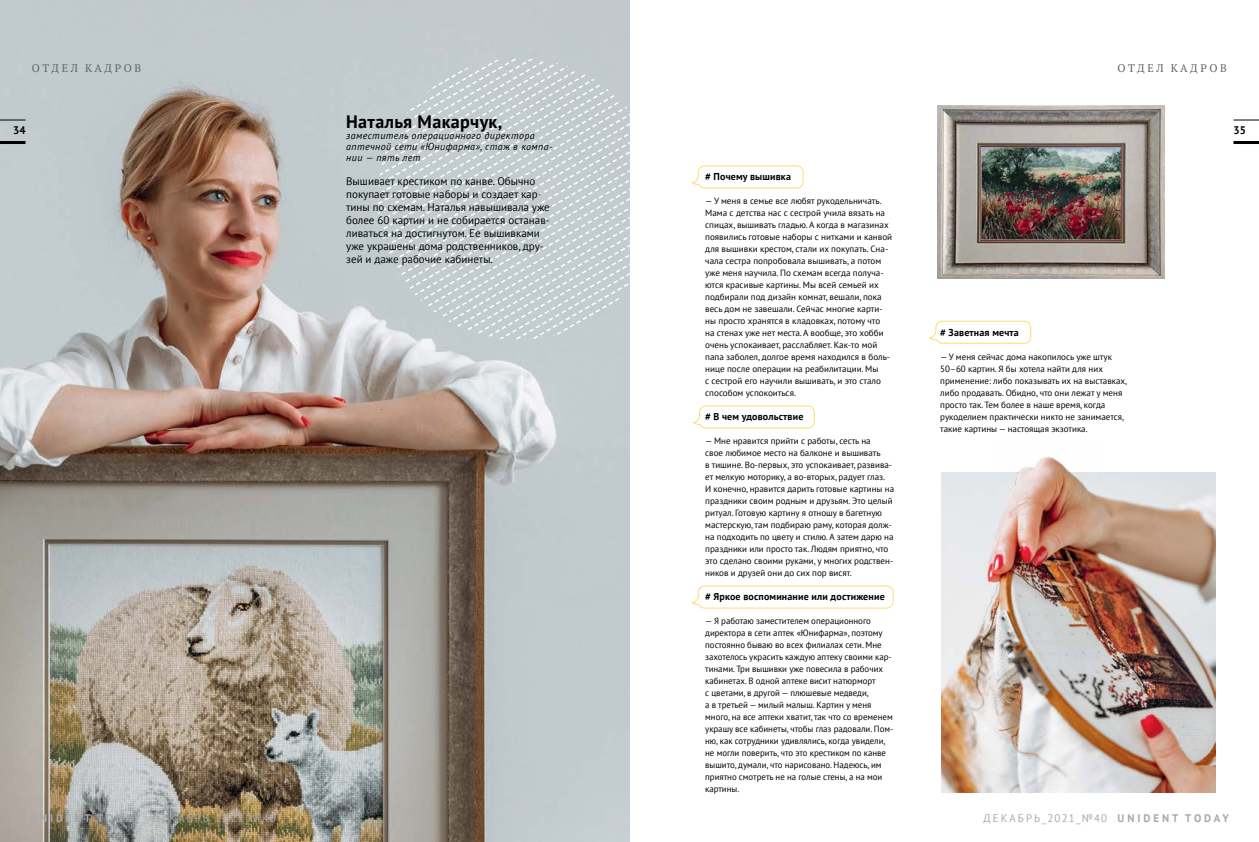
<style>
.page{position:relative;width:1259px;height:842px;background:#fff}
.page>*{position:absolute;margin:0;border:0;box-sizing:border-box;transform-origin:0 0}
.t1{font:700 18px "PT Sans";letter-spacing:.02em;color:#000}
.t2{font:11px/13px "PT Sans";color:#000}
.t3{font:11px "PT Sans";letter-spacing:.19em;color:#a7a9ac}
.t4{font:11px "PT Serif";letter-spacing:.24em;color:#636466}
.t5{font:700 11px "PT Sans";color:#000}
.t6{font:italic 10px/11px "PT Sans";letter-spacing:.04em;color:#000}
.t7{font:700 10px "PT Sans";letter-spacing:.015em;color:#000}
.t8{font:9px/12px "PT Sans";color:#000}
.s1{font-weight:700}
</style>
<div class="page">
<hr style="left:1233px;top:141px;width:26px;height:3px;background:#000">
<svg style="left:1233px;top:120px;width:26px;height:1px"></svg>
<img style="left:0;top:0;width:629px;height:842px">
<div style="left:377px;top:59px;width:253px;height:7px;background:#c3cbcd"></div>
<svg style="left:377px;top:66px;width:253px;height:7px;background:#c6cccf"></svg>
<svg style="left:377px;top:73px;width:253px;height:7px;background:#c6cdd0"></svg>
<svg style="left:377px;top:80px;width:253px;height:7px;background:#c7ced1"></svg>
<svg style="left:377px;top:87px;width:253px;height:7px;background:#c7cfd1"></svg>
<svg style="left:377px;top:94px;width:253px;height:7px;background:#c7cfd1"></svg>
<svg style="left:377px;top:101px;width:253px;height:7px;background:#c8d0d2"></svg>
<svg style="left:377px;top:108px;width:253px;height:7px;background:#c8d0d2"></svg>
<svg style="left:377px;top:115px;width:253px;height:7px;background:#c8d0d2"></svg>
<svg style="left:377px;top:122px;width:253px;height:7px;background:#c8d1d3"></svg>
<svg style="left:377px;top:129px;width:253px;height:7px;background:#c8d1d3"></svg>
<svg style="left:377px;top:136px;width:253px;height:7px;background:#c8d1d3"></svg>
<svg style="left:377px;top:143px;width:253px;height:7px;background:#c8d1d3"></svg>
<svg style="left:377px;top:150px;width:253px;height:7px;background:#c9d1d3"></svg>
<svg style="left:377px;top:157px;width:253px;height:7px;background:#c9d1d3"></svg>
<svg style="left:377px;top:164px;width:253px;height:7px;background:#c9d1d3"></svg>
<svg style="left:377px;top:171px;width:253px;height:7px;background:#c9d2d3"></svg>
<svg style="left:377px;top:178px;width:253px;height:7px;background:#c9d1d3"></svg>
<svg style="left:377px;top:185px;width:253px;height:7px;background:#c9d1d3"></svg>
<svg style="left:377px;top:192px;width:253px;height:148px;background:#c8d1d3"></svg>
<svg style="left:691px;top:165px;width:113px;height:24px"></svg>
<svg style="left:692px;top:405px;width:123px;height:24px"></svg>
<svg style="left:691px;top:585px;width:203px;height:24px"></svg>
<svg style="left:929px;top:320px;width:102px;height:24px"></svg>
<img style="left:941px;top:472px;width:274px;height:320px">
<img style="left:937px;top:105px;width:227px;height:174px">
<hr style="left:0;top:141px;width:26px;height:3px;background:#000">
<svg style="left:0;top:120px;width:26px;height:1px"></svg>
<img style="left:996px;top:456px;width:105px;height:28px">
<p class="t4" style="left:32px;top:61px;width:111px">ОТДЕЛ КАДРОВ</p>
<p class="t4" style="left:1117px;top:61px;width:111px">ОТДЕЛ КАДРОВ</p>
<p class="t5" style="left:13px;top:123px;width:14px">34</p>
<h1 class="t1" style="left:346px;top:110px;width:158px">Наталья Макарчук,</h1>
<p class="t6" style="left:346px;top:130px;width:208px">заместитель операционного директора аптечной сети «Юнифарма», стаж в компа&shy;нии — пять лет</p>
<p class="t2" style="left:346px;top:174px;width:205px">Вышивает крестиком по канве. Обычно покупает готовые наборы и создает кар&shy;тины по схемам. Наталья навышивала уже более 60 картин и не собирается останав&shy;ливаться на достигнутом. Ее вышивками уже украшены дома родственников, дру&shy;зей и даже рабочие кабинеты.</p>
<p class="t7" style="left:705px;top:170px;width:87px"># Почему вышивка</p>
<p class="t8" style="left:705px;top:195px;width:188px">— У меня в семье все любят рукодельничать.<br>Мама с детства нас с сестрой учила вязать на спицах, вышивать гладью. А когда в магазинах появились готовые наборы с нитками и канвой для вышивки крестом, стали их покупать. Сна&shy;чала сестра попробовала вышивать, а потом уже меня научила. По схемам всегда получа&shy;ются красивые картины. Мы всей семьей их подбирали под дизайн комнат, вешали, пока весь дом не завешали. Сейчас многие карти&shy;ны просто хранятся в кладовках, потому что<br>на стенах уже нет места. А вообще, это хобби очень успокаивает, расслабляет. Как-то мой папа заболел, долгое время находился в боль&shy;нице после операции на реабилитации. Мы<br>с сестрой его научили вышивать, и это стало способом успокоиться.</p>
<p class="t7" style="left:705px;top:410px;width:100px"># В чем удовольствие</p>
<p class="t8" style="left:705px;top:435px;width:190px">— Мне нравится прийти с работы, сесть на<br>свое любимое место на балконе и вышивать<br>в тишине. Во-первых, это успокаивает, развива&shy;ет мелкую моторику, а во-вторых, радует глаз.<br>И конечно, нравится дарить готовые картины на праздники своим родным и друзьям. Это целый ритуал. Готовую картину я отношу в багетную мастерскую, там подбираю раму, которая долж&shy;на подходить по цвету и стилю. А затем дарю на праздники или просто так. Людям приятно, что это сделано своими руками, у многих родствен&shy;ников и друзей они до сих пор висят.</p>
<p class="t7" style="left:705px;top:590px;width:181px"># Яркое воспоминание или достижение</p>
<p class="t8" style="left:705px;top:615px;width:189px">— Я работаю заместителем операционного директора в сети аптек «Юнифарма», поэтому постоянно бываю во всех филиалах сети. Мне захотелось украсить каждую аптеку своими кар&shy;тинами. Три вышивки уже повесила в рабочих кабинетах. В одной аптеке висит натюрморт<br>с цветами, в другой — плюшевые медведи,<br>а в третьей — милый малыш. Картин у меня много, на все аптеки хватит, так что со временем украшу все кабинеты, чтобы глаз радовали. Пом&shy;ню, как сотрудники удивлялись, когда увидели, не могли поверить, что это крестиком по канве вышито, думали, что нарисовано. Надеюсь, им приятно смотреть не на голые стены, а на мои картины.</p>
<p class="t7" style="left:940px;top:326px;width:80px"># Заветная мечта</p>
<p class="t8" style="left:940px;top:351px;width:188px">— У меня сейчас дома накопилось уже штук 50–60 картин. Я бы хотела найти для них применение: либо показывать их на выставках, либо продавать. Обидно, что они лежат у меня просто так. Тем более в наше время, когда рукоделием практически никто не занимается, такие картины — настоящая экзотика.</p>
<p class="t5" style="left:1233px;top:123px;width:14px">35</p>
<p class="t3" style="left:30px;top:811px;width:247px"><span class="s1">UNIDENT TODAY</span> ДЕКАБРЬ_2021_№40</p>
<p class="t3" style="left:983px;top:811px;width:247px">ДЕКАБРЬ_2021_№40 <span class="s1">UNIDENT TODAY</span></p>
</div>
